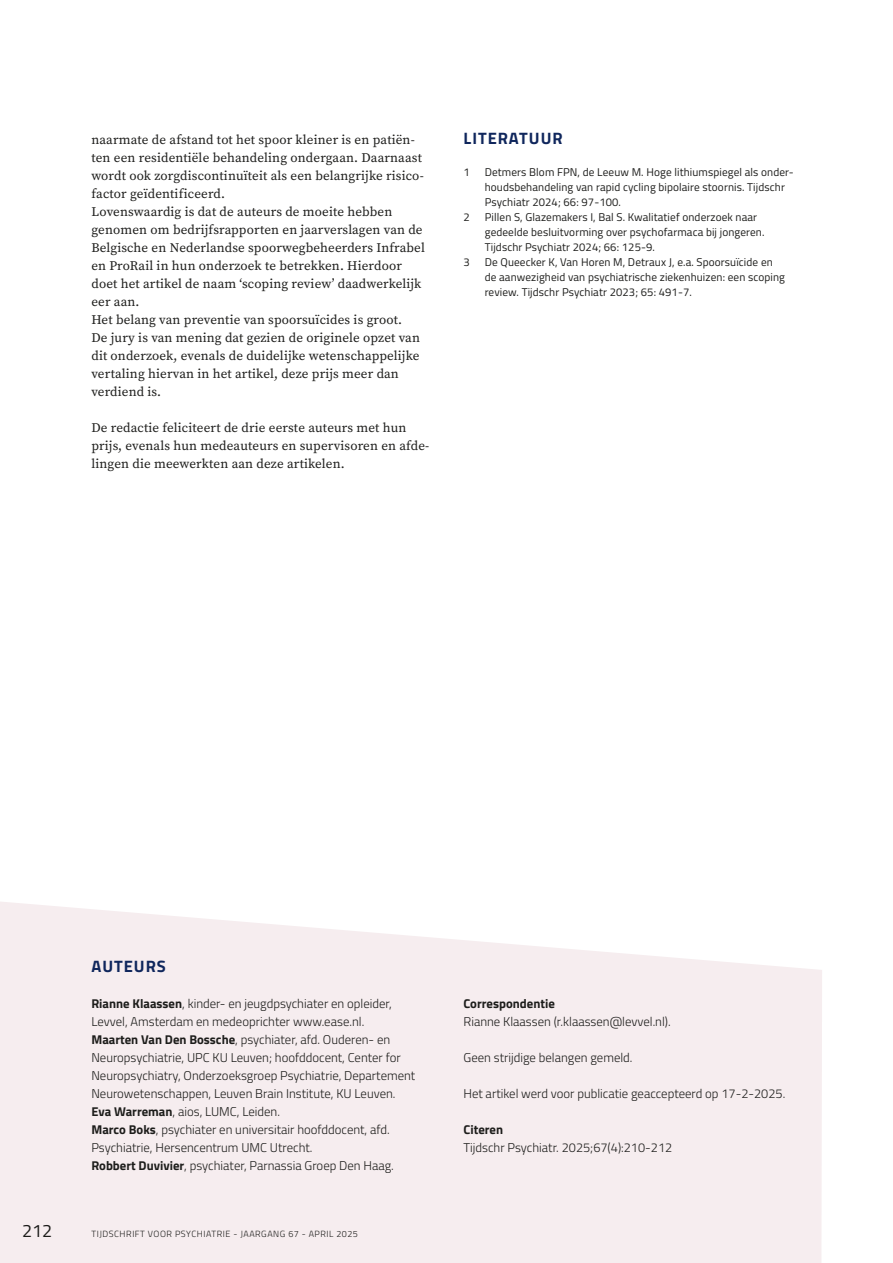
<style>
.page{position:relative;width:893px;height:1263px;background:#fff}
.page>*{position:absolute;margin:0;border:0;box-sizing:border-box;transform-origin:0 0}
.t1{font:18px "Titillium Web";color:#1d1d1b}
.k4{font:700 16.5px "Titillium Web";letter-spacing:.06em;color:#0f265c}
.standaard{font:13.2px/18px "Source Serif Variable";letter-spacing:.01em;color:#1d1d1b}
.auteurs{font:300 12.75px/18px "Titillium Web";color:#1d1d1b}
.auteurs-2{font:700 12.75px "Titillium Web";color:#1d1d1b}
.literatuur{font:11.25px/15px "Titillium Web";letter-spacing:.01em;color:#1d1d1b}
.t2{font:300 9px "Titillium Web";letter-spacing:.06em;color:#1d1d1b}
.s1{font-weight:700}
</style>
<div class="page">
<svg style="left:0;top:902px;width:822px;height:361px;background:#f6eef0"></svg>
<p class="standaard" style="left:91px;top:131px;width:334px">naarmate de afstand tot het spoor kleiner is en patiën&shy;ten een residentiële behandeling ondergaan. Daarnaast wordt ook zorgdiscontinuïteit als een belangrijke risico&shy;factor geïdentificeerd.</p>
<p class="standaard" style="left:91px;top:203px;width:335px">Lovenswaardig is dat de auteurs de moeite hebben genomen om bedrijfsrapporten en jaarverslagen van de Belgische en Nederlandse spoorwegbeheerders Infrabel en ProRail in hun onderzoek te betrekken. Hierdoor doet het artikel de naam ‘scoping review’ daadwerkelijk eer aan.</p>
<p class="standaard" style="left:91px;top:311px;width:330px">Het belang van preventie van spoorsuïcides is groot.<br>De jury is van mening dat gezien de originele opzet van dit onderzoek, evenals de duidelijke wetenschappelijke vertaling hiervan in het artikel, deze prijs meer dan verdiend is.</p>
<p class="standaard" style="left:91px;top:419px;width:339px">De redactie feliciteert de drie eerste auteurs met hun prijs, evenals hun medeauteurs en supervisoren en afde&shy;lingen die meewerkten aan deze artikelen.</p>
<p class="k4" style="left:464px;top:126px;width:101px">LITERATUUR</p>
<p class="literatuur" style="left:463px;top:164px;width:8px">1</p>
<p class="literatuur" style="left:485px;top:164px;width:310px">Detmers Blom FPN, de Leeuw M. Hoge lithiumspiegel als onder&shy;houdsbehandeling van rapid cycling bipolaire stoornis. Tijdschr<br>Psychiatr 2024; 66: 97-100.</p>
<p class="literatuur" style="left:463px;top:209px;width:8px">2</p>
<p class="literatuur" style="left:485px;top:209px;width:281px">Pillen S, Glazemakers I, Bal S. Kwalitatief onderzoek naar gedeelde besluitvorming over psychofarmaca bij jongeren.<br>Tijdschr Psychiatr 2024; 66: 125-9.</p>
<p class="literatuur" style="left:463px;top:254px;width:8px">3</p>
<p class="literatuur" style="left:485px;top:254px;width:302px">De Queecker K, Van Horen M, Detraux J, e.a. Spoorsuïcide en de aanwezigheid van psychiatrische ziekenhuizen: een scoping review. Tijdschr Psychiatr 2023; 65: 491-7.</p>
<p class="k4" style="left:91px;top:954px;width:76px">AUTEURS</p>
<p class="auteurs" style="left:91px;top:994px;width:302px"><span class="s1">Rianne Klaassen</span>, kinder- en jeugdpsychiater en opleider,<br>Levvel, Amsterdam en medeoprichter www.ease.nl.</p>
<p class="auteurs" style="left:91px;top:1030px;width:325px"><span class="s1">Maarten Van Den Bossche</span>, psychiater, afd. Ouderen- en Neuropsychiatrie, UPC KU Leuven; hoofddocent, Center for Neuropsychiatry, Onderzoeksgroep Psychiatrie, Departement Neurowetenschappen, Leuven Brain Institute, KU Leuven.</p>
<p class="auteurs" style="left:91px;top:1102px;width:190px"><span class="s1">Eva Warreman</span>, aios, LUMC, Leiden.</p>
<p class="auteurs" style="left:91px;top:1120px;width:300px"><span class="s1">Marco Boks</span>, psychiater en universitair hoofddocent, afd.<br>Psychiatrie, Hersencentrum UMC Utrecht.</p>
<p class="auteurs" style="left:91px;top:1156px;width:304px"><span class="s1">Robbert Duvivier</span>, psychiater, Parnassia Groep Den Haag.</p>
<h1 class="t1" style="left:22px;top:1218px;width:32px">212</h1>
<p class="t2" style="left:91px;top:1228px;width:268px">TIJDSCHRIFT VOOR PSYCHIATRIE - JAARGANG 67 - APRIL 2025</p>
<p class="auteurs-2" style="left:463px;top:994px;width:93px">Correspondentie</p>
<p class="auteurs" style="left:463px;top:1012px;width:209px">Rianne Klaassen (r.klaassen@levvel.nl).</p>
<p class="auteurs" style="left:463px;top:1048px;width:171px">Geen strijdige belangen gemeld.</p>
<p class="auteurs" style="left:463px;top:1084px;width:323px">Het artikel werd voor publicatie geaccepteerd op 17-2-2025.</p>
<p class="auteurs-2" style="left:463px;top:1120px;width:41px">Citeren</p>
<p class="auteurs" style="left:463px;top:1138px;width:210px">Tijdschr Psychiatr. 2025;67(4):210-212</p>
</div>
